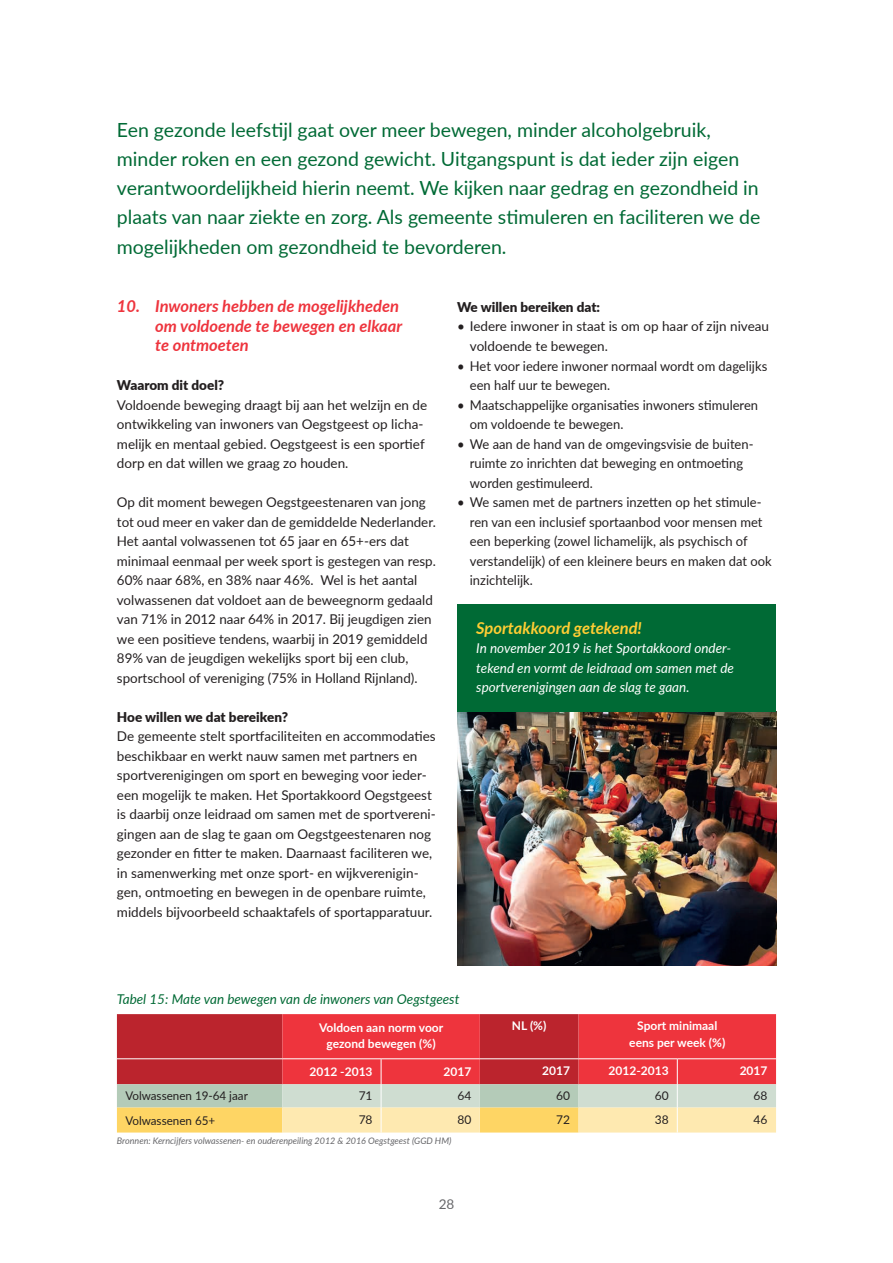
<style>
.page{position:relative;width:893px;height:1263px;background:#fff}
.page>*{position:absolute;margin:0;border:0;box-sizing:border-box;transform-origin:0 0}
.t1{font:19.5px/29.2px "Lato";color:#006a35}
.t2{font:italic 700 16.5px/19.5px "Lato";color:#ee343d}
.t3{font:italic 700 16.5px "Lato";color:#fecd33}
.t4{font:13.5px/19.5px "Lato";color:#231f20}
.t5{font:13.5px/19.5px "Lato";color:#231f20;scale:.96 1}
.t6{font:italic 13.5px/19.5px "Lato";color:#fff}
.t7{font:900 13.5px "Lato";color:#231f20}
.t8{font:italic 13.5px "Lato";color:#006a35}
.t9{font:13.5px "Lato";color:#67676a}
.t10{font:700 12px/16.5px "Lato";color:#fff;text-align:center}
.t11{font:12px "Lato";color:#231f20}
.t12{font:italic 9px "Lato";color:#67676a}
</style>
<div class="page">
<svg style="left:117px;top:1014px;width:659px;height:118px;background:#dd7668"></svg>
<img style="left:457px;top:712px;width:319px;height:253px">
<div style="left:457px;top:604px;width:319px;height:108px;background:#006a35"></div>
<p class="t1" style="left:117px;top:114px;width:645px">Een gezonde leefstijl gaat over meer bewegen, minder alcoholgebruik, minder roken en een gezond gewicht. Uitgangspunt is dat ieder zijn eigen verantwoordelijkheid hierin neemt. We kijken naar gedrag en gezondheid in plaats van naar ziekte en zorg. Als gemeente stimuleren en faciliteren we de mogelijkheden om gezondheid te bevorderen.</p>
<p class="t2" style="left:155px;top:296px;width:249px;text-indent:-38px">10. Inwoners hebben de mogelijkheden om voldoende te bewegen en elkaar te ontmoeten</p>
<p class="t7" style="left:117px;top:375px;width:109px">Waarom dit doel?</p>
<p class="t4" style="left:117px;top:394px;width:312px">Voldoende beweging draagt bij aan het welzijn en de ontwikkeling van inwoners van Oegstgeest op licha&shy;melijk en mentaal gebied. Oegstgeest is een sportief dorp en dat willen we graag zo houden.</p>
<p class="t4" style="left:117px;top:492px;width:320px">Op dit moment bewegen Oegstgeestenaren van jong tot oud meer en vaker dan de gemiddelde Nederlander.<br>Het aantal volwassenen tot 65 jaar en 65+-ers dat minimaal eenmaal per week sport is gestegen van resp.<br>60% naar 68%, en 38% naar 46%. Wel is het aantal volwassenen dat voldoet aan de beweegnorm gedaald van 71% in 2012 naar 64% in 2017. Bij jeugdigen zien we een positieve tendens, waarbij in 2019 gemiddeld 89% van de jeugdigen wekelijks sport bij een club, sportschool of vereniging (75% in Holland Rijnland).</p>
<p class="t7" style="left:117px;top:706px;width:173px">Hoe willen we dat bereiken?</p>
<p class="t4" style="left:117px;top:726px;width:320px">De gemeente stelt sportfaciliteiten en accommodaties beschikbaar en werkt nauw samen met partners en sportverenigingen om sport en beweging voor ieder&shy;een mogelijk te maken. Het Sportakkoord Oegstgeest is daarbij onze leidraad om samen met de sportvereni&shy;gingen aan de slag te gaan om Oegstgeestenaren nog gezonder en fitter te maken. Daarnaast faciliteren we, in samenwerking met onze sport- en wijkverenigin&shy;gen, ontmoeting en bewegen in de openbare ruimte, middels bijvoorbeeld schaaktafels of sportapparatuur.</p>
<p class="t7" style="left:457px;top:297px;width:145px">We willen bereiken dat:</p>
<p class="t4" style="left:470px;top:316px;width:301px;text-indent:-13px">• Iedere inwoner in staat is om op haar of zijn niveau voldoende te bewegen.</p>
<p class="t5" style="left:470px;top:355px;width:311px;text-indent:-13px">• Het voor iedere inwoner normaal wordt om dagelijks een half uur te bewegen.</p>
<p class="t5" style="left:470px;top:394px;width:302px;text-indent:-13px">• Maatschappelijke organisaties inwoners stimuleren om voldoende te bewegen.</p>
<p class="t5" style="left:470px;top:433px;width:297px;text-indent:-13px">• We aan de hand van de omgevingsvisie de buiten&shy;ruimte zo inrichten dat beweging en ontmoeting worden gestimuleerd.</p>
<p class="t5" style="left:470px;top:492px;width:316px;text-indent:-13px">• We samen met de partners inzetten op het stimule&shy;ren van een inclusief sportaanbod voor mensen met een beperking (zowel lichamelijk, als psychisch of verstandelijk) of een kleinere beurs en maken dat ook inzichtelijk.</p>
<p class="t3" style="left:476px;top:616px;width:167px">Sportakkoord getekend!</p>
<p class="t6" style="left:476px;top:638px;width:259px">In november 2019 is het Sportakkoord onder&shy;tekend en vormt de leidraad om samen met de sportverenigingen aan de slag te gaan.</p>
<p class="t8" style="left:117px;top:990px;width:344px">Tabel 15: Mate van bewegen van de inwoners van Oegstgeest</p>
<p class="t10" style="left:319px;top:1018px;width:126px">Voldoen aan norm voor gezond bewegen (%)</p>
<p class="t10" style="left:512px;top:1017px;width:36px">NL (%)</p>
<p class="t10" style="left:629px;top:1017px;width:97px">Sport minimaal eens per week (%)</p>
<p class="t10" style="left:309px;top:1063px;width:65px">2012 -2013</p>
<p class="t10" style="left:443px;top:1063px;width:29px">2017</p>
<p class="t10" style="left:542px;top:1062px;width:29px">2017</p>
<p class="t10" style="left:609px;top:1062px;width:62px">2012-2013</p>
<p class="t10" style="left:740px;top:1062px;width:29px">2017</p>
<p class="t11" style="left:125px;top:1087px;width:124px">Volwassenen 19-64 jaar</p>
<p class="t11" style="left:359px;top:1087px;width:15px">71</p>
<p class="t11" style="left:457px;top:1087px;width:15px">64</p>
<p class="t11" style="left:556px;top:1087px;width:15px">60</p>
<p class="t11" style="left:655px;top:1087px;width:15px">60</p>
<p class="t11" style="left:754px;top:1087px;width:15px">68</p>
<p class="t11" style="left:125px;top:1112px;width:91px">Volwassenen 65+</p>
<p class="t11" style="left:359px;top:1111px;width:15px">78</p>
<p class="t11" style="left:457px;top:1111px;width:15px">80</p>
<p class="t11" style="left:556px;top:1111px;width:15px">72</p>
<p class="t11" style="left:655px;top:1111px;width:15px">38</p>
<p class="t11" style="left:754px;top:1111px;width:15px">46</p>
<p class="t12" style="left:117px;top:1134px;width:336px">Bronnen: Kerncijfers volwassenen- en ouderenpeiling 2012 &amp; 2016 Oegstgeest (GGD HM)</p>
<p class="t9" style="left:439px;top:1194px;width:17px">28</p>
</div>
